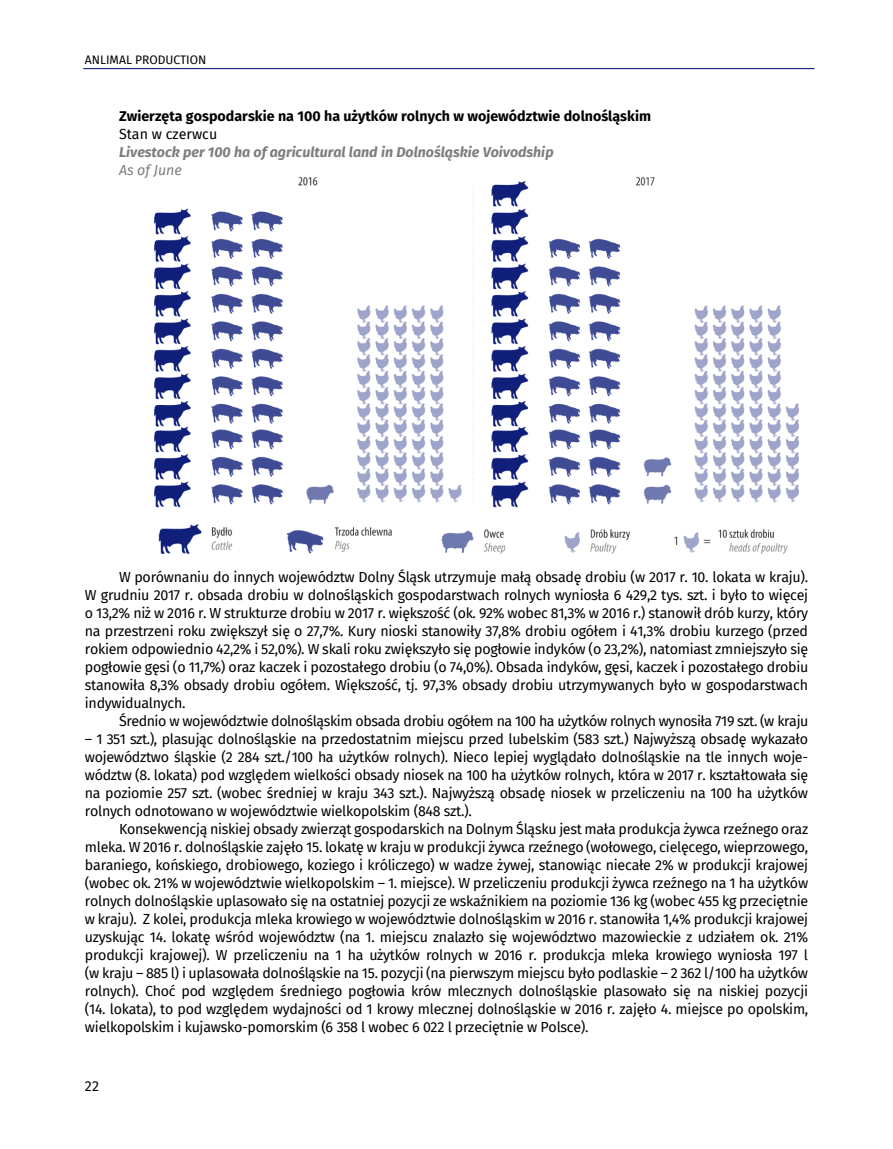
<style>
.page{position:relative;width:893px;height:1149px;background:#fff}
.page>*{position:absolute;margin:0;border:0;box-sizing:border-box;transform-origin:0 0}
.t1{font:14.25px/18px "Fira Sans";letter-spacing:-.025em;color:#000;text-align:justify}
.t2{font:700 14.25px "Fira Sans";color:#000}
.t3{font:italic 700 14.25px "Fira Sans";color:#7d7d7d}
.t4{font:14.25px "Fira Sans";color:#000}
.t5{font:italic 14.25px "Fira Sans";letter-spacing:.005em;color:#7d7d7d}
.t6{font:12px "Fira Sans";letter-spacing:-.005em;color:#000}
</style>
<div class="page">
<hr style="left:83px;top:68px;width:732px;height:1px;background:#001d77">
<img style="left:154px;top:178px;width:645px;height:375px">
<p class="t6" style="left:85px;top:53px;width:123px">ANLIMAL PRODUCTION</p>
<p class="t2" style="left:119px;top:107px;width:534px">Zwierzęta gospodarskie na 100 ha użytków rolnych w województwie dolnośląskim</p>
<p class="t4" style="left:119px;top:125px;width:100px">Stan w czerwcu</p>
<p class="t3" style="left:119px;top:143px;width:436px">Livestock per 100 ha of agricultural land in Dolnośląskie Voivodship</p>
<p class="t5" style="left:119px;top:161px;width:64px">As of June</p>
<p class="t1" style="left:85px;top:568px;width:725px;text-indent:34px">W porównaniu do innych województw Dolny Śląsk utrzymuje małą obsadę drobiu (w 2017 r. 10. lokata w kraju).<br>W grudniu 2017 r. obsada drobiu w dolnośląskich gospodarstwach rolnych wyniosła 6 429,2 tys. szt. i było to więcej o 13,2% niż w 2016 r. W strukturze drobiu w 2017 r. większość (ok. 92% wobec 81,3% w 2016 r.) stanowił drób kurzy, który na przestrzeni roku zwiększył się o 27,7%. Kury nioski stanowiły 37,8% drobiu ogółem i 41,3% drobiu kurzego (przed rokiem odpowiednio 42,2% i 52,0%). W skali roku zwiększyło się pogłowie indyków (o 23,2%), natomiast zmniejszyło się pogłowie gęsi (o 11,7%) oraz kaczek i pozostałego drobiu (o 74,0%). Obsada indyków, gęsi, kaczek i pozostałego drobiu stanowiła 8,3% obsady drobiu ogółem. Większość, tj. 97,3% obsady drobiu utrzymywanych było w gospodarstwach indywidualnych.</p>
<p class="t1" style="left:119px;top:712px;width:691px">Średnio w województwie dolnośląskim obsada drobiu ogółem na 100 ha użytków rolnych wynosiła 719 szt. (w kraju</p>
<p class="t1" style="left:85px;top:730px;width:725px">– 1 351 szt.), plasując dolnośląskie na przedostatnim miejscu przed lubelskim (583 szt.) Najwyższą obsadę wykazało województwo śląskie (2 284 szt./100 ha użytków rolnych). Nieco lepiej wyglądało dolnośląskie na tle innych woje&shy;wództw (8. lokata) pod względem wielkości obsady niosek na 100 ha użytków rolnych, która w 2017 r. kształtowała się na poziomie 257 szt. (wobec średniej w kraju 343 szt.). Najwyższą obsadę niosek w przeliczeniu na 100 ha użytków rolnych odnotowano w województwie wielkopolskim (848 szt.).</p>
<p class="t1" style="left:85px;top:820px;width:725px;text-indent:34px">Konsekwencją niskiej obsady zwierząt gospodarskich na Dolnym Śląsku jest mała produkcja żywca rzeźnego oraz mleka. W 2016 r. dolnośląskie zajęło 15. lokatę w kraju w produkcji żywca rzeźnego (wołowego, cielęcego, wieprzowego, baraniego, końskiego, drobiowego, koziego i króliczego) w wadze żywej, stanowiąc niecałe 2% w produkcji krajowej (wobec ok. 21% w województwie wielkopolskim – 1. miejsce). W przeliczeniu produkcji żywca rzeźnego na 1 ha użytków rolnych dolnośląskie uplasowało się na ostatniej pozycji ze wskaźnikiem na poziomie 136 kg (wobec 455 kg przeciętnie w kraju). Z kolei, produkcja mleka krowiego w województwie dolnośląskim w 2016 r. stanowiła 1,4% produkcji krajowej uzyskując 14. lokatę wśród województw (na 1. miejscu znalazło się województwo mazowieckie z udziałem ok. 21% produkcji krajowej). W przeliczeniu na 1 ha użytków rolnych w 2016 r. produkcja mleka krowiego wyniosła 197 l (w kraju – 885 l) i uplasowała dolnośląskie na 15. pozycji (na pierwszym miejscu było podlaskie – 2 362 l/100 ha użytków rolnych). Choć pod względem średniego pogłowia krów mlecznych dolnośląskie plasowało się na niskiej pozycji (14. lokata), to pod względem wydajności od 1 krowy mlecznej dolnośląskie w 2016 r. zajęło 4. miejsce po opolskim, wielkopolskim i kujawsko-pomorskim (6 358 l wobec 6 022 l przeciętnie w Polsce).</p>
<p class="t1" style="left:85px;top:1076px;width:16px">22</p>
</div>
